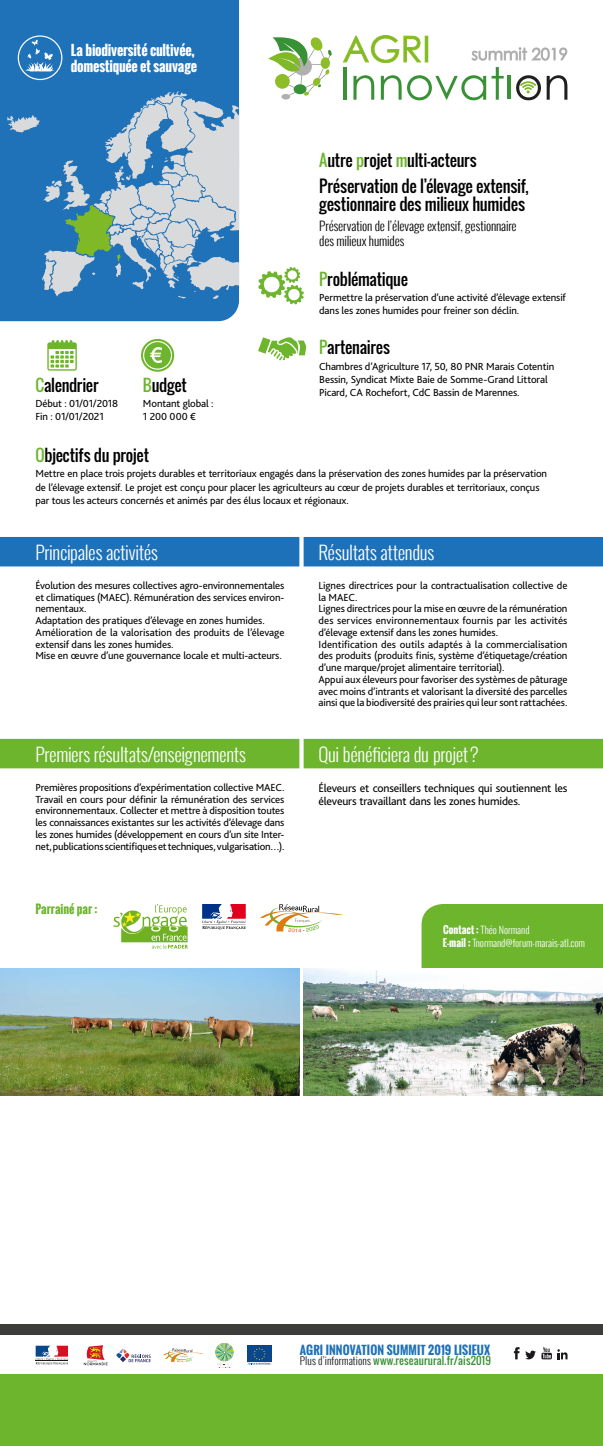
<style>
.page{position:relative;width:603px;height:1446px;background:#fff}
.page>*{position:absolute;margin:0;border:0;box-sizing:border-box;transform-origin:0 0}
.t1{font:300 18.5px "Oswald";letter-spacing:-.02em;color:#fff}
.t2{font:16.25px/18.8px "Oswald";letter-spacing:-.015em;color:#000}
.t3{font:16px "Oswald";letter-spacing:-.015em;color:#000}
.t4{font:700 13.75px/16.2px "Oswald";letter-spacing:-.02em;color:#fff}
.t5{font:300 12.5px/15px "Oswald";letter-spacing:-.01em;color:#000}
.t6{font:11.75px/12.8px "Bliss 2";letter-spacing:-.015em;color:#000}
.t7{font:700 11.75px "Oswald";letter-spacing:-.005em;color:#6cb52d}
.t8{font:700 11.68px "Oswald";letter-spacing:.01em;color:#1f71b8}
.t9{font:10.75px/11.8px "Bliss 2";letter-spacing:-.01em;color:#000}
.t10{font:10.53px "Oswald";letter-spacing:.015em;color:#399136}
.t11{font:300 10px/12.5px "Oswald";letter-spacing:-.005em;color:#fff}
.s1{color:#6cb52d}
.s2{font-weight:700}
.s3{font-weight:300;color:#1b181c}
</style>
<div class="page">
<div style="left:0;top:0;width:239px;height:321px;background:#1f71b8"></div>
<svg style="left:7px;top:91px;width:232px;height:208px;background:#6a9cc1"></svg>
<div style="left:281px;top:94px;width:9px;height:6px;background:#b0b0b0;border-radius:50%"></div>
<svg style="left:268px;top:37px;width:64px;height:59px"></svg>
<svg style="left:343px;top:35px;width:224px;height:65px"></svg>
<div style="left:0;top:1374px;width:602px;height:72px;background:#6cb52d"></div>
<div style="left:0;top:1324px;width:602px;height:11px;background:#3c3c3b"></div>
<svg style="left:247px;top:1345px;width:24px;height:20px"></svg>
<svg style="left:116px;top:1348px;width:35px;height:14px"></svg>
<svg style="left:163px;top:1348px;width:41px;height:14px"></svg>
<svg style="left:215px;top:1343px;width:18px;height:25px"></svg>
<svg style="left:35px;top:1345px;width:33px;height:20px"></svg>
<svg style="left:525px;top:1350px;width:10px;height:9px"></svg>
<svg style="left:513px;top:1347px;width:6px;height:12px"></svg>
<svg style="left:557px;top:1349px;width:10px;height:10px"></svg>
<svg style="left:541px;top:1347px;width:10px;height:12px"></svg>
<svg style="left:84px;top:1345px;width:24px;height:20px"></svg>
<svg style="left:258px;top:267px;width:46px;height:37px"></svg>
<svg style="left:258px;top:337px;width:48px;height:23px"></svg>
<div style="left:0;top:537px;width:299px;height:29px;background:#1d71b8"></div>
<div style="left:303px;top:537px;width:299px;height:29px;background:#1d71b8"></div>
<div style="left:0;top:739px;width:299px;height:29px;background:#6cb52d"></div>
<div style="left:303px;top:739px;width:299px;height:29px;background:#6cb52d"></div>
<svg style="left:47px;top:340px;width:30px;height:31px"></svg>
<svg style="left:141px;top:339px;width:33px;height:33px"></svg>
<div style="left:421px;top:904px;width:181px;height:64px;background:#6cb52d"></div>
<img style="left:303px;top:968px;width:299px;height:128px">
<img style="left:0;top:968px;width:299px;height:128px">
<svg style="left:260px;top:904px;width:83px;height:28px"></svg>
<svg style="left:202px;top:904px;width:43px;height:25px"></svg>
<svg style="left:113px;top:904px;width:75px;height:44px"></svg>
<div style="left:18px;top:35px;width:44px;height:45px;border:1px solid #fff;border-radius:50%"></div>
<svg style="left:25px;top:40px;width:29px;height:31px"></svg>
<p class="t4" style="left:71px;top:42px;width:127px">La biodiversité cultivée, domestiquée et sauvage</p>
<h3 class="t3" style="left:35px;top:373px;width:64px"><span class="s1">C</span>alendrier</h3>
<p class="t9" style="left:35px;top:397px;width:84px;line-height:13.2px">Début : 01/01/2018<br>Fin : 01/01/2021</p>
<h3 class="t3" style="left:143px;top:373px;width:45px"><span class="s1">B</span>udget</h3>
<p class="t9" style="left:143px;top:397px;width:72px;line-height:13.2px">Montant global :<br>1 200 000 €</p>
<h3 class="t3" style="left:319px;top:148px;width:159px"><span class="s1">A</span>utre <span class="s1">p</span>rojet <span class="s1">m</span>ulti-acteurs</h3>
<h2 class="t2" style="left:319px;top:176px;width:211px">Préservation de l’élevage extensif, gestionnaire des milieux humides</h2>
<p class="t5" style="left:319px;top:218px;width:199px">Préservation de l’élevage extensif, gestionnaire des milieux humides</p>
<h3 class="t3" style="left:319px;top:267px;width:90px"><span class="s1">P</span>roblématique</h3>
<p class="t9" style="left:319px;top:291px;width:248px;line-height:13.2px">Permettre la préservation d’une activité d’élevage extensif dans les zones humides pour freiner son déclin.</p>
<h3 class="t3" style="left:319px;top:335px;width:72px"><span class="s1">P</span>artenaires</h3>
<p class="t9" style="left:319px;top:359px;width:236px;line-height:13.2px">Chambres d’Agriculture 17, 50, 80 PNR Marais Cotentin<br>Bessin, Syndicat Mixte Baie de Somme-Grand Littoral<br>Picard, CA Rochefort, CdC Bassin de Marennes.</p>
<h3 class="t3" style="left:35px;top:443px;width:115px"><span class="s1">O</span>bjectifs du projet</h3>
<p class="t9" style="left:35px;top:467px;width:513px;line-height:13.2px">Mettre en place trois projets durables et territoriaux engagés dans la préservation des zones humides par la préservation de l’élevage extensif. Le projet est conçu pour placer les agriculteurs au cœur de projets durables et territoriaux, conçus par tous les acteurs concernés et animés par des élus locaux et régionaux.</p>
<h1 class="t1" style="left:35px;top:539px;width:124px">Principales activités</h1>
<p class="t9" style="left:35px;top:579px;width:250px">Évolution des mesures collectives agro-environnementales et climatiques (MAEC). Rémunération des services environ&shy;nementaux.<br>Adaptation des pratiques d’élevage en zones humides.<br>Amélioration de la valorisation des produits de l’élevage extensif dans les zones humides.<br>Mise en œuvre d’une gouvernance locale et multi-acteurs.</p>
<h1 class="t1" style="left:318px;top:539px;width:117px">Résultats attendus</h1>
<p class="t9" style="left:318px;top:579px;width:250px">Lignes directrices pour la contractualisation collective de la MAEC.<br>Lignes directrices pour la mise en œuvre de la rémunération des services environnementaux fournis par les activités d’élevage extensif dans les zones humides.<br>Identification des outils adaptés à la commercialisation des produits (produits finis, système d’étiquetage/création d’une marque/projet alimentaire territorial).<br>Appui aux éleveurs pour favoriser des systèmes de pâturage avec moins d’intrants et valorisant la diversité des parcelles ainsi que la biodiversité des prairies qui leur sont rattachées.</p>
<h1 class="t1" style="left:35px;top:741px;width:212px">Premiers résultats/enseignements</h1>
<p class="t9" style="left:35px;top:781px;width:250px;text-align:justify">Premières propositions d’expérimentation collective MAEC.<br>Travail en cours pour définir la rémunération des services environnementaux. Collecter et mettre à disposition toutes les connaissances existantes sur les activités d’élevage dans les zones humides (développement en cours d’un site Inter&shy;net, publications scientifiques et techniques, vulgarisation…).</p>
<p class="t7" style="left:35px;top:900px;width:64px">Parrainé par :</p>
<h1 class="t1" style="left:318px;top:741px;width:161px">Qui bénéficiera du projet ?</h1>
<p class="t6" style="left:318px;top:781px;width:250px">Éleveurs et conseillers techniques qui soutiennent les éleveurs travaillant dans les zones humides.</p>
<p class="t11" style="left:442px;top:923px;width:144px"><span class="s2">Contact :</span> Théo Normand<br><span class="s2">E-mail :</span> Tnormand@forum-marais-atl.com</p>
<p class="t8" style="left:299px;top:1341px;width:192px">AGRI INNOVATION SUMMIT 2019 LISIEUX</p>
<p class="t10" style="left:299px;top:1352px;width:192px"><span class="s3">Plus d’informations</span> www.reseaurural.fr/ais2019</p>
</div>
